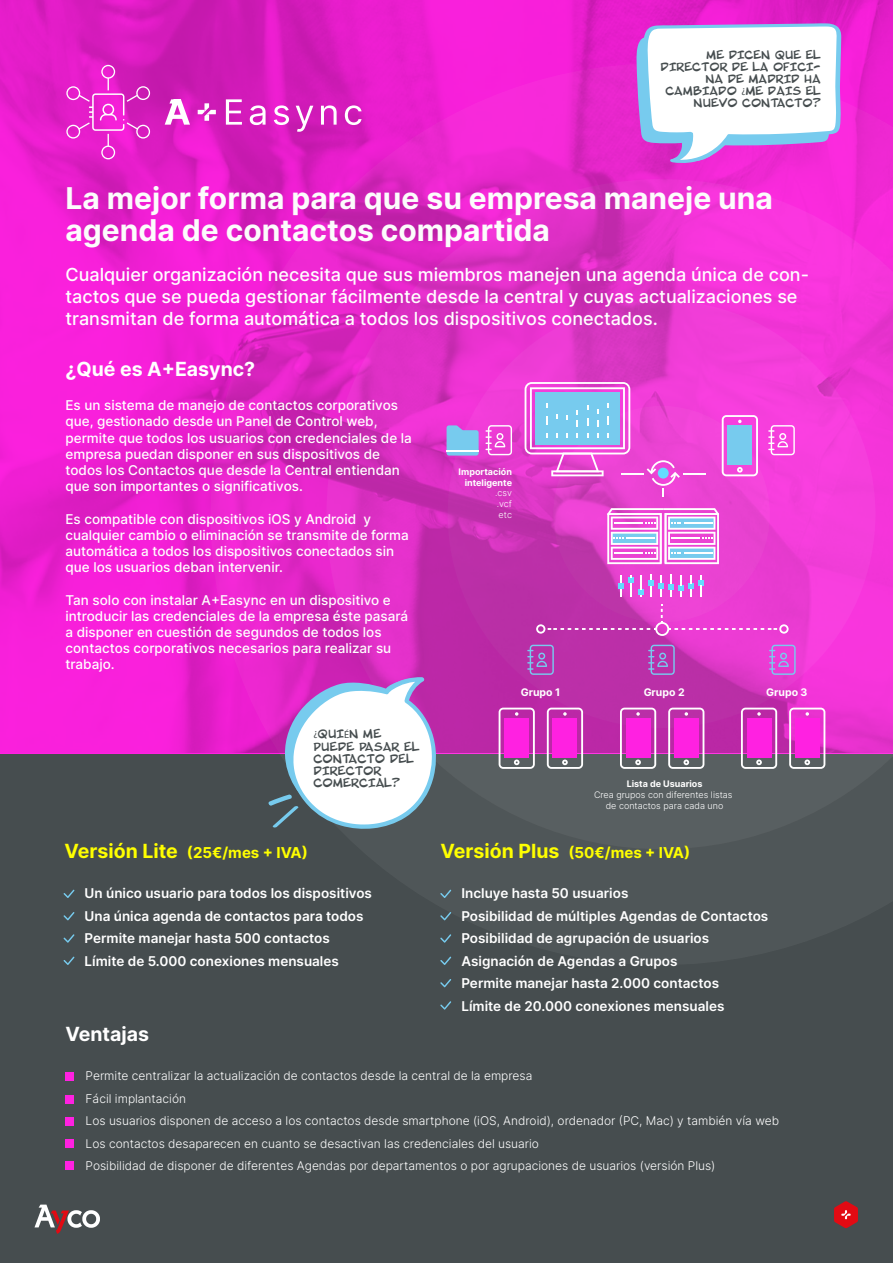
<style>
.page{position:relative;width:893px;height:1263px;background:#fff}
.page>*{position:absolute;margin:0;border:0;box-sizing:border-box;transform-origin:0 0}
.t1{font:700 30px/31.5px "Inter";color:#fcfcfc}
.t2{font:700 19.5px "Inter";color:#fff}
.t3{font:500 18px/21.6px "Inter";color:#fff}
.t4{font:700 15px "Inter";color:#ff0}
.t5{font:500 13.5px/16.2px "Inter";color:#fff}
.t6{font:600 13.5px/22.5px "Inter";color:#fff}
.t7{font:300 12px/22.5px "Inter";color:#fff}
.t8{font:700 10.5px "Inter";color:#fff}
.t9{font:10.2px/12.3px "Blambot Pro";color:#464d4f}
.t10{font:10.05px/12px "Blambot Pro";color:#464d4f;text-align:right}
.t11{font:300 9px/10.8px "Inter";color:#fff;text-align:justify}
.t12{font:700 9px/10.8px "Inter";color:#fff;text-align:right}
.s1{font-family:"Myriad Pro"}
.s2{font-size:19.5px}
</style>
<div class="page">
<div style="left:0;top:1px;width:893px;height:1262px;background:#464d4f"></div>
<svg style="left:211px;top:752px;width:682px;height:206px;fill:#4f5658"></svg>
<img style="left:0;top:0;width:893px;height:752px">
<svg style="left:834px;top:1201px;width:24px;height:27px"></svg>
<svg style="left:35px;top:1204px;width:65px;height:30px"></svg>
<svg style="left:66px;top:65px;width:84px;height:94px;background:#e42fcb"></svg>
<svg style="left:165px;top:99px;width:25px;height:26px"></svg>
<svg style="left:226px;top:99px;width:16px;height:26px"></svg>
<svg style="left:250px;top:105px;width:16px;height:20px"></svg>
<svg style="left:274px;top:105px;width:15px;height:20px"></svg>
<svg style="left:296px;top:106px;width:17px;height:26px"></svg>
<svg style="left:321px;top:105px;width:16px;height:20px"></svg>
<svg style="left:345px;top:105px;width:17px;height:20px"></svg>
<svg style="left:198px;top:103px;width:18px;height:18px"></svg>
<div style="left:65px;top:1073px;width:9px;height:8px;background:#ff21e1"></div>
<div style="left:65px;top:1095px;width:9px;height:8px;background:#ff21e1"></div>
<div style="left:65px;top:1117px;width:9px;height:8px;background:#ff21e1"></div>
<div style="left:65px;top:1140px;width:9px;height:8px;background:#ff21e1"></div>
<div style="left:65px;top:1162px;width:9px;height:8px;background:#ff21e1"></div>
<svg style="left:64px;top:890px;width:10px;height:8px"></svg>
<svg style="left:64px;top:912px;width:10px;height:8px"></svg>
<svg style="left:64px;top:934px;width:10px;height:9px"></svg>
<svg style="left:64px;top:956px;width:10px;height:9px"></svg>
<svg style="left:440px;top:890px;width:11px;height:8px"></svg>
<svg style="left:440px;top:912px;width:11px;height:8px"></svg>
<svg style="left:440px;top:934px;width:11px;height:9px"></svg>
<svg style="left:440px;top:956px;width:11px;height:9px"></svg>
<svg style="left:440px;top:979px;width:11px;height:8px"></svg>
<svg style="left:440px;top:1001px;width:11px;height:9px"></svg>
<svg style="left:267px;top:677px;width:171px;height:158px"></svg>
<svg style="left:636px;top:23px;width:205px;height:142px;background:#e8d4f4"></svg>
<svg style="left:499px;top:708px;width:36px;height:61px;background:#d64dc4"></svg>
<svg style="left:547px;top:708px;width:36px;height:61px;background:#d74ec5"></svg>
<svg style="left:620px;top:708px;width:36px;height:61px;background:#d64fc5"></svg>
<svg style="left:668px;top:708px;width:36px;height:61px;background:#d64ec4"></svg>
<svg style="left:722px;top:415px;width:36px;height:61px;background:#bd9ee9"></svg>
<svg style="left:741px;top:708px;width:36px;height:61px;background:#d64ec5"></svg>
<svg style="left:789px;top:708px;width:36px;height:61px;background:#e04fcd"></svg>
<svg style="left:607px;top:508px;width:112px;height:56px;background:#e0a9e9"></svg>
<hr style="left:614px;top:552px;width:29px;height:2px;background:#fff">
<svg style="left:536px;top:604px;width:253px;height:32px;background:#d840c3"></svg>
<hr style="left:683px;top:473px;width:22px;height:2px;background:#fff">
<hr style="left:621px;top:473px;width:23px;height:2px;background:#fff">
<svg style="left:525px;top:382px;width:105px;height:94px;background:#bb9ce5"></svg>
<svg style="left:447px;top:425px;width:32px;height:31px"></svg>
<hr style="left:447px;top:450px;width:32px;height:2px;background:#fff">
<svg style="left:485px;top:425px;width:27px;height:30px"></svg>
<svg style="left:768px;top:425px;width:27px;height:30px"></svg>
<svg style="left:527px;top:645px;width:27px;height:30px"></svg>
<svg style="left:648px;top:645px;width:27px;height:30px"></svg>
<svg style="left:769px;top:645px;width:27px;height:30px"></svg>
<svg style="left:647px;top:460px;width:33px;height:37px"></svg>
<svg style="left:619px;top:575px;width:85px;height:21px;background:#d67ae1"></svg>
<p class="t10" style="left:661px;top:49px;width:162px">ME DICEN QUE EL<br>DIRECTOR DE LA OFICI-<br>NA DE MADRID HA<br>CAMBIADO <span class="s1">¿</span>ME DAIS EL<br>NUEVO CONTACTO?</p>
<h1 class="t1" style="left:65px;top:182px;width:709px">La mejor forma para que su empresa maneje una agenda de contactos compartida</h1>
<p class="t3" style="left:65px;top:264px;width:745px">Cualquier organización necesita que sus miembros manejen una agenda única de con&shy;tactos que se pueda gestionar fácilmente desde la central y cuyas actualizaciones se transmitan de forma automática a todos los dispositivos conectados.</p>
<h2 class="t2" style="left:65px;top:355px;width:191px">¿Qué es A+Easync?</h2>
<p class="t5" style="left:65px;top:397px;width:348px">Es un sistema de manejo de contactos corporativos que, gestionado desde un Panel de Control web, permite que todos los usuarios con credenciales de la empresa puedan disponer en sus dispositivos de todos los Contactos que desde la Central entiendan que son importantes o significativos.</p>
<p class="t5" style="left:65px;top:510px;width:345px">Es compatible con dispositivos iOS y Android y cualquier cambio o eliminación se transmite de forma automática a todos los dispositivos conectados sin que los usuarios deban intervenir.</p>
<p class="t5" style="left:65px;top:591px;width:344px">Tan solo con instalar A+Easync en un dispositivo e introducir las credenciales de la empresa éste pasará a disponer en cuestión de segundos de todos los contactos corporativos necesarios para realizar su trabajo.</p>
<p class="t9" style="left:313px;top:728px;width:107px"><span class="s1">¿</span>QUI<span class="s1">É</span>N ME<br>PUEDE PASAR EL<br>CONTACTO DEL<br>DIRECTOR<br>COMERCIAL?</p>
<p class="t4" style="left:64px;top:841px;width:245px"><span class="s2">Versión Lite</span> (25€/mes + IVA)</p>
<p class="t6" style="left:85px;top:882px;width:289px">Un único usuario para todos los dispositivos Una única agenda de contactos para todos Permite manejar hasta 500 contactos Límite de 5.000 conexiones mensuales</p>
<p class="t12" style="left:459px;top:466px;width:55px">Importación inteligente</p>
<p class="t11" style="left:495px;top:487px;width:18px">.csv .vcf etc</p>
<p class="t8" style="left:521px;top:684px;width:41px">Grupo 1</p>
<p class="t8" style="left:644px;top:684px;width:42px">Grupo 2</p>
<p class="t8" style="left:766px;top:684px;width:43px">Grupo 3</p>
<p class="t12" style="left:627px;top:778px;width:77px">Lista de Usuarios</p>
<p class="t11" style="left:594px;top:789px;width:140px;text-align:center">Crea grupos con diferentes listas de contactos para cada uno</p>
<p class="t4" style="left:440px;top:841px;width:251px"><span class="s2">Versión Plus</span> (50€/mes + IVA)</p>
<p class="t6" style="left:461px;top:882px;width:308px">Incluye hasta 50 usuarios<br>Posibilidad de múltiples Agendas de Contactos Posibilidad de agrupación de usuarios Asignación de Agendas a Grupos<br>Permite manejar hasta 2.000 contactos<br>Límite de 20.000 conexiones mensuales</p>
<h2 class="t2" style="left:65px;top:1019px;width:85px">Ventajas</h2>
<p class="t7" style="left:86px;top:1064px;width:695px">Permite centralizar la actualización de contactos desde la central de la empresa<br>Fácil implantación<br>Los usuarios disponen de acceso a los contactos desde smartphone (iOS, Android), ordenador (PC, Mac) y también vía web Los contactos desaparecen en cuanto se desactivan las credenciales del usuario<br>Posibilidad de disponer de diferentes Agendas por departamentos o por agrupaciones de usuarios (versión Plus)</p>
</div>
